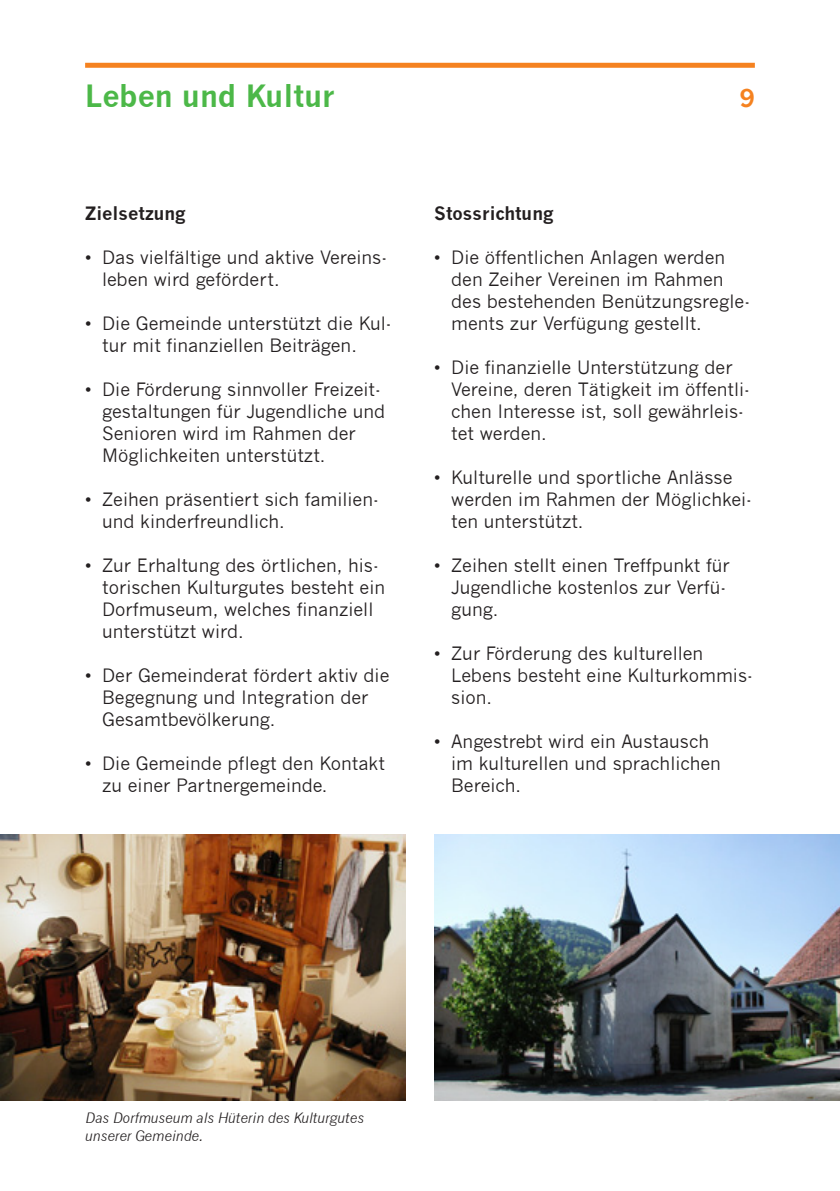
<style>
.page{position:relative;width:840px;height:1191px;background:#fff}
.page>*{position:absolute;margin:0;border:0;box-sizing:border-box;transform-origin:0 0}
.t1{font:700 30px "News Gothic";color:#4cb848}
.t2{font:700 24px "News Gothic";color:#f58220}
.t3{font:18px/22px "News Gothic";color:#231f20}
.t4{font:700 18px "News Gothic";color:#231f20}
.t5{font:italic 14px/18px "News Gothic";color:#231f20}
</style>
<div class="page">
<div style="left:85px;top:63px;width:669px;height:5px;background:#f58220"></div>
<img style="left:0;top:834px;width:405px;height:266px">
<img style="left:434px;top:834px;width:405px;height:266px">
<h1 class="t1" style="left:85px;top:78px;width:251px">Leben und Kultur</h1>
<p class="t4" style="left:85px;top:202px;width:102px">Zielsetzung</p>
<p class="t3" style="left:102px;top:247px;width:286px;text-indent:-17px">• Das vielfältige und aktive Vereins&shy;leben wird gefördert.</p>
<p class="t3" style="left:102px;top:313px;width:291px;text-indent:-17px">• Die Gemeinde unterstützt die Kul&shy;tur mit finanziellen Beiträgen.</p>
<p class="t3" style="left:102px;top:379px;width:284px;text-indent:-17px">• Die Förderung sinnvoller Freizeit&shy;gestaltungen für Jugendliche und<br>Senioren wird im Rahmen der<br>Möglichkeiten unterstützt.</p>
<p class="t3" style="left:102px;top:488px;width:278px;text-indent:-17px">• Zeihen präsentiert sich familien&shy;und kinderfreundlich.</p>
<p class="t3" style="left:102px;top:554px;width:284px;text-indent:-17px">• Zur Erhaltung des örtlichen, his&shy;torischen Kulturgutes besteht ein<br>Dorfmuseum, welches finanziell unterstützt wird.</p>
<p class="t3" style="left:102px;top:664px;width:288px;text-indent:-17px">• Der Gemeinderat fördert aktiv die<br>Begegnung und Integration der<br>Gesamtbevölkerung.</p>
<p class="t3" style="left:102px;top:752px;width:284px;text-indent:-17px">• Die Gemeinde pflegt den Kontakt zu einer Partnergemeinde.</p>
<h2 class="t2" style="left:739px;top:84px;width:16px">9</h2>
<p class="t4" style="left:434px;top:202px;width:121px">Stossrichtung</p>
<p class="t3" style="left:451px;top:246px;width:300px;text-indent:-17px">• Die öffentlichen Anlagen werden den Zeiher Vereinen im Rahmen des bestehenden Benützungsregle&shy;ments zur Verfügung gestellt.</p>
<p class="t3" style="left:451px;top:356px;width:300px;text-indent:-17px">• Die finanzielle Unterstützung der<br>Vereine, deren Tätigkeit im öffentli&shy;chen Interesse ist, soll gewährleis&shy;tet werden.</p>
<p class="t3" style="left:451px;top:466px;width:302px;text-indent:-17px">• Kulturelle und sportliche Anlässe werden im Rahmen der Möglichkei&shy;ten unterstützt.</p>
<p class="t3" style="left:451px;top:554px;width:280px;text-indent:-17px">• Zeihen stellt einen Treffpunkt für<br>Jugendliche kostenlos zur Verfü&shy;gung.</p>
<p class="t3" style="left:451px;top:642px;width:303px;text-indent:-17px">• Zur Förderung des kulturellen<br>Lebens besteht eine Kulturkommis&shy;sion.</p>
<p class="t3" style="left:451px;top:730px;width:271px;text-indent:-17px">• Angestrebt wird ein Austausch im kulturellen und sprachlichen<br>Bereich.</p>
<p class="t5" style="left:85px;top:1108px;width:280px">Das Dorfmuseum als Hüterin des Kulturgutes unserer Gemeinde.</p>
</div>
